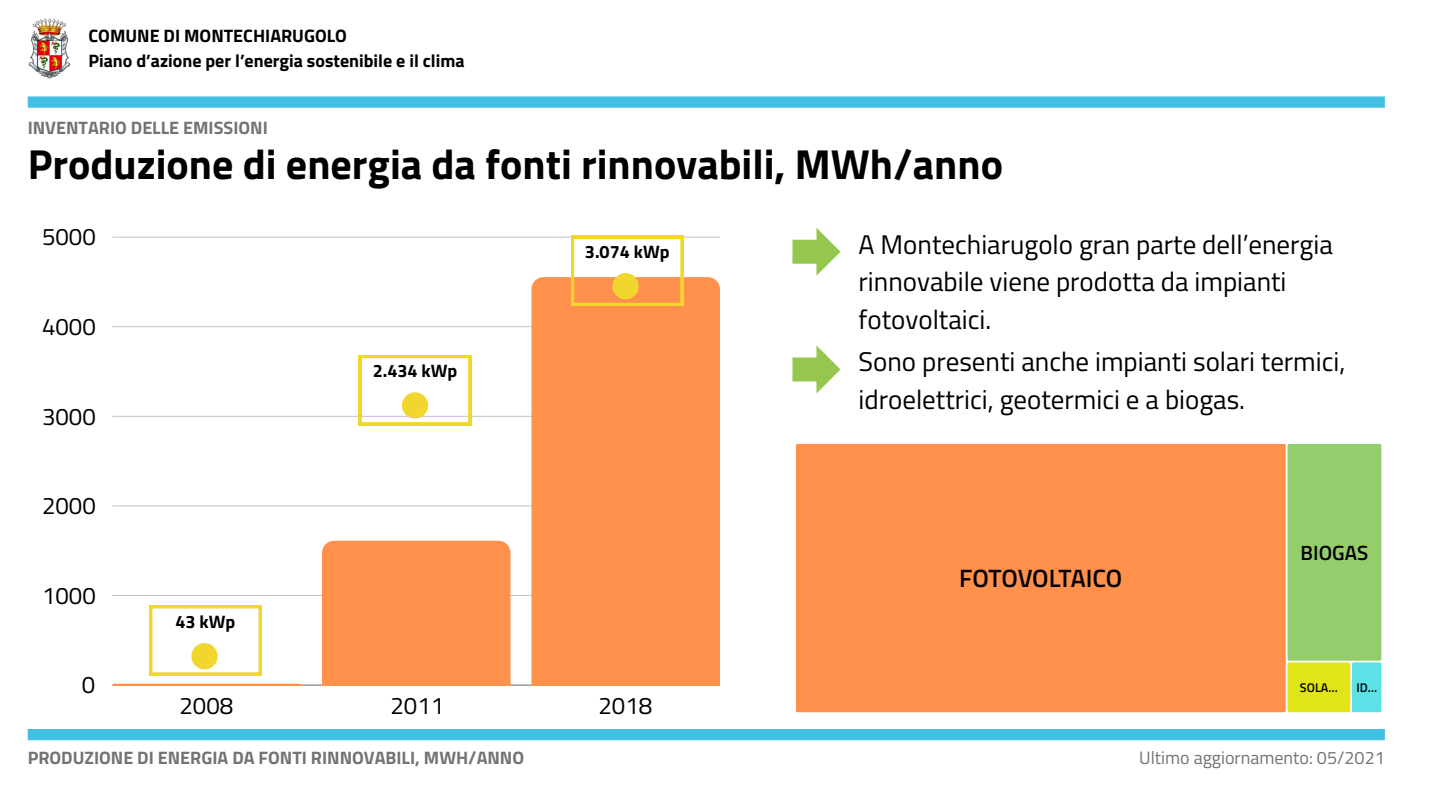
<style>
.page{position:relative;width:1440px;height:810px;background:#fff}
.page>*{position:absolute;margin:0;border:0;box-sizing:border-box;transform-origin:0 0}
.t1{font:700 42px "Titillium Web";color:#000}
.t2{font:27px/37.5px "Titillium Web";color:#000}
.t3{font:600 25.1px "Titillium Web";letter-spacing:-.01em;color:#000}
.t4{font:24px "Titillium Web";color:#000}
.t5{font:600 20.6px "Titillium Web";color:#000}
.t6{font:700 18px/24.8px "Titillium Web";color:#000}
.t7{font:700 18px "Titillium Web";color:#737373}
.t8{font:18px "Titillium Web";color:#737373}
.t9{font:600 12.5px "Titillium Web";color:#000}
</style>
<div class="page">
<div style="left:28px;top:96px;width:1357px;height:12px;background:#42bfe2"></div>
<div style="left:28px;top:729px;width:1357px;height:11px;background:#42bfe2"></div>
<svg style="left:792px;top:228px;width:48px;height:48px"></svg>
<hr style="left:112px;top:685px;width:608px;height:1px;background:#000;opacity:.6">
<hr style="left:112px;top:595px;width:608px;height:1px;background:#bfbfbf">
<hr style="left:112px;top:506px;width:608px;height:1px;background:#e6e6e6">
<hr style="left:112px;top:416px;width:608px;height:1px;background:#ccc">
<hr style="left:112px;top:326px;width:608px;height:1px;background:#ccc">
<hr style="left:112px;top:237px;width:608px;height:1px;background:#d9d9d9">
<svg style="left:112px;top:684px;width:189px;height:1px"></svg>
<div style="left:322px;top:541px;width:189px;height:144px;background:#ff914d"></div>
<div style="left:531px;top:277px;width:189px;height:408px;background:#ff914d"></div>
<svg style="left:149px;top:605px;width:113px;height:70px"></svg>
<svg style="left:571px;top:236px;width:112px;height:70px"></svg>
<svg style="left:359px;top:355px;width:112px;height:70px"></svg>
<svg style="left:792px;top:345px;width:48px;height:48px"></svg>
<div style="left:796px;top:444px;width:490px;height:268px;background:#ff914d"></div>
<svg style="left:1288px;top:444px;width:93px;height:268px"></svg>
<img style="left:28px;top:19px;width:43px;height:60px">
<h4 class="t6" style="left:89px;top:23px;width:378px">COMUNE DI MONTECHIARUGOLO<br>Piano d’azione per l’energia sostenibile e il clima</h4>
<h4 class="t7" style="left:28px;top:114px;width:242px">INVENTARIO DELLE EMISSIONI</h4>
<h3 class="t1" style="left:28px;top:132px;width:977px">Produzione di energia da fonti rinnovabili, MWh/anno</h3>
<p class="t4" style="left:42px;top:218px;width:55px">5000</p>
<p class="t4" style="left:42px;top:308px;width:55px">4000</p>
<p class="t4" style="left:42px;top:397px;width:55px">3000</p>
<p class="t4" style="left:42px;top:487px;width:55px">2000</p>
<p class="t4" style="left:42px;top:577px;width:55px">1000</p>
<p class="t4" style="left:82px;top:666px;width:15px">0</p>
<h1 class="t6" style="left:176px;top:609px;width:61px">43 kWp</h1>
<h4 class="t6" style="left:373px;top:358px;width:86px">2.434 kWp</h4>
<p class="t6" style="left:585px;top:239px;width:86px">3.074 kWp</p>
<p class="t4" style="left:180px;top:687px;width:55px">2008</p>
<p class="t4" style="left:390px;top:687px;width:55px">2011</p>
<p class="t4" style="left:598px;top:687px;width:55px">2018</p>
<p class="t7" style="left:28px;top:744px;width:498px">PRODUZIONE DI ENERGIA DA FONTI RINNOVABILI, MWH/ANNO</p>
<p class="t2" style="left:859px;top:225px;width:476px">A Montechiarugolo gran parte dell’energia rinnovabile viene prodotta da impianti fotovoltaici.</p>
<p class="t2" style="left:859px;top:342px;width:488px">Sono presenti anche impianti solari termici, idroelettrici, geotermici e a biogas.</p>
<p class="t3" style="left:959px;top:559px;width:165px">FOTOVOLTAICO</p>
<p class="t5" style="left:1301px;top:536px;width:69px">BIOGAS</p>
<p class="t9" style="left:1300px;top:677px;width:39px">SOLA…</p>
<p class="t9" style="left:1356px;top:677px;width:22px">ID…</p>
<h4 class="t8" style="left:1139px;top:744px;width:247px">Ultimo aggiornamento: 05/2021</h4>
</div>
